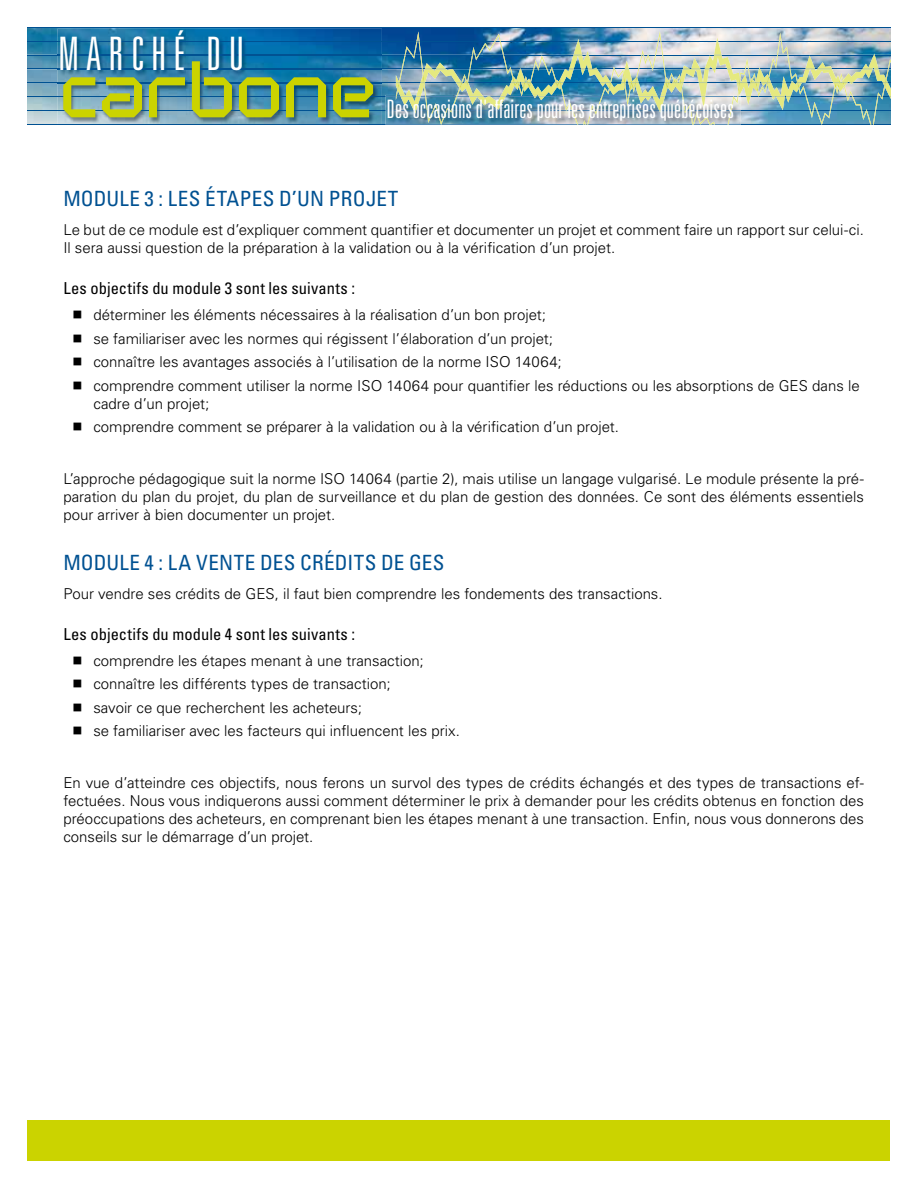
<style>
.page{position:relative;width:918px;height:1188px;background:#fff}
.page>*{position:absolute;margin:0;border:0;box-sizing:border-box;transform-origin:0 0}
.t1{font:57.6px "Blutter";color:#cbd300}
.t2{font:300 ultra-condensed 46.2px "Univers";letter-spacing:.155em;color:#fff}
.t3{font:300 ultra-condensed 25.35px "Univers";letter-spacing:.005em;color:#fff}
.t4{font:condensed 21px "Univers";letter-spacing:.015em;color:#005192}
.t5{font:condensed 16.5px "Univers";letter-spacing:.005em;color:#000}
.t6{font:300 15px/23.4px "Univers";color:#000}
</style>
<div class="page">
<img style="left:27px;top:28px;width:864px;height:96px">
<hr style="left:27px;top:27px;width:864px;height:1px;background:#005192">
<hr style="left:27px;top:41px;width:864px;height:1px;background:#005192">
<hr style="left:27px;top:55px;width:864px;height:1px;background:#005192">
<hr style="left:27px;top:69px;width:864px;height:1px;background:#005192">
<hr style="left:27px;top:83px;width:864px;height:1px;background:#005192">
<hr style="left:27px;top:97px;width:864px;height:1px;background:#005192">
<hr style="left:27px;top:110px;width:864px;height:1px;background:#005192">
<hr style="left:27px;top:124px;width:864px;height:1px;background:#005192">
<img style="left:873px;top:59px;width:18px;height:65px">
<svg style="left:875px;top:110px;width:16px;height:1px"></svg>
<img style="left:738px;top:33px;width:118px;height:72px">
<img style="left:602px;top:31px;width:81px;height:64px">
<img style="left:399px;top:31px;width:157px;height:52px">
<svg style="left:416px;top:41px;width:85px;height:1px"></svg>
<svg style="left:405px;top:55px;width:106px;height:1px"></svg>
<img style="left:683px;top:38px;width:203px;height:41px">
<svg style="left:714px;top:55px;width:161px;height:1px"></svg>
<svg style="left:683px;top:69px;width:208px;height:1px"></svg>
<svg style="left:746px;top:97px;width:145px;height:1px"></svg>
<img style="left:738px;top:76px;width:107px;height:16px">
<img style="left:665px;top:78px;width:17px;height:12px">
<svg style="left:665px;top:79px;width:226px;height:8px;background:#aac2aa"></svg>
<img style="left:511px;top:39px;width:146px;height:56px">
<svg style="left:573px;top:55px;width:16px;height:1px"></svg>
<img style="left:609px;top:73px;width:28px;height:18px">
<img style="left:513px;top:77px;width:49px;height:12px">
<svg style="left:511px;top:83px;width:128px;height:1px"></svg>
<img style="left:417px;top:63px;width:65px;height:32px">
<svg style="left:402px;top:69px;width:263px;height:1px"></svg>
<img style="left:423px;top:74px;width:45px;height:8px">
<img style="left:396px;top:75px;width:16px;height:7px">
<img style="left:57px;top:29px;width:325px;height:95px">
<img style="left:57px;top:41px;width:325px;height:1px">
<img style="left:57px;top:55px;width:325px;height:1px">
<img style="left:57px;top:69px;width:325px;height:1px">
<img style="left:57px;top:83px;width:325px;height:1px">
<img style="left:57px;top:97px;width:325px;height:1px">
<img style="left:57px;top:110px;width:325px;height:1px">
<img style="left:385px;top:95px;width:356px;height:16px">
<img style="left:385px;top:97px;width:356px;height:1px">
<img style="left:385px;top:124px;width:356px;height:1px">
<img style="left:441px;top:124px;width:288px;height:1px">
<img style="left:728px;top:96px;width:11px;height:28px">
<img style="left:586px;top:96px;width:129px;height:28px">
<img style="left:601px;top:97px;width:82px;height:1px">
<img style="left:591px;top:110px;width:100px;height:1px">
<img style="left:396px;top:95px;width:190px;height:29px">
<img style="left:506px;top:97px;width:58px;height:1px">
<img style="left:427px;top:110px;width:146px;height:1px">
<img style="left:400px;top:101px;width:21px;height:13px">
<svg style="left:396px;top:82px;width:72px;height:19px"></svg>
<img style="left:638px;top:96px;width:27px;height:16px">
<svg style="left:639px;top:96px;width:26px;height:4px"></svg>
<img style="left:468px;top:95px;width:38px;height:15px">
<img style="left:469px;top:97px;width:37px;height:1px">
<img style="left:701px;top:96px;width:5px;height:13px">
<svg style="left:533px;top:96px;width:13px;height:4px"></svg>
<img style="left:510px;top:95px;width:230px;height:1px">
<div style="left:28px;top:1120px;width:862px;height:40px;background:#cbd300"></div>
<h2 class="t2" style="left:59px;top:29px;width:187px">MARCHÉ DU</h2>
<h1 class="t1" style="left:59px;top:60px;width:318px">Carbone</h1>
<h3 class="t3" style="left:387px;top:96px;width:349px">Des occasions d'affaires pour les entreprises québécoises</h3>
<h3 class="t4" style="left:63px;top:185px;width:337px">MODULE 3 : LES ÉTAPES D’UN PROJET</h3>
<p class="t6" style="left:63px;top:220px;width:802px;line-height:18px">Le but de ce module est d’expliquer comment quantifier et documenter un projet et comment faire un rapport sur celui-ci.<br>Il sera aussi question de la préparation à la validation ou à la vérification d’un projet.</p>
<p class="t5" style="left:63px;top:278px;width:293px">Les objectifs du module 3 sont les suivants :</p>
<p class="t6" style="left:93px;top:303px;width:768px">déterminer les éléments nécessaires à la réalisation d’un bon projet;<br>se familiariser avec les normes qui régissent l’élaboration d’un projet;<br>connaître les avantages associés à l’utilisation de la norme ISO 14064;<br>comprendre comment utiliser la norme ISO 14064 pour quantifier les réductions ou les absorptions de GES dans le</p>
<p class="t6" style="left:93px;top:391px;width:527px">cadre d’un projet;<br>comprendre comment se préparer à la validation ou à la vérification d’un projet.</p>
<p class="t6" style="left:63px;top:469px;width:802px;line-height:18px;text-align:justify">L’approche pédagogique suit la norme ISO 14064 (partie 2), mais utilise un langage vulgarisé. Le module présente la pré&shy;paration du plan du projet, du plan de surveillance et du plan de gestion des données. Ce sont des éléments essentiels pour arriver à bien documenter un projet.</p>
<h3 class="t4" style="left:63px;top:549px;width:383px">MODULE 4 : LA VENTE DES CRÉDITS DE GES</h3>
<p class="t6" style="left:63px;top:581px;width:601px">Pour vendre ses crédits de GES, il faut bien comprendre les fondements des transactions.</p>
<p class="t5" style="left:63px;top:624px;width:293px">Les objectifs du module 4 sont les suivants :</p>
<p class="t6" style="left:93px;top:649px;width:368px">comprendre les étapes menant à une transaction; connaître les différents types de transaction;<br>savoir ce que recherchent les acheteurs;<br>se familiariser avec les facteurs qui influencent les prix.</p>
<p class="t6" style="left:63px;top:774px;width:802px;line-height:18px;text-align:justify">En vue d’atteindre ces objectifs, nous ferons un survol des types de crédits échangés et des types de transactions ef&shy;fectuées. Nous vous indiquerons aussi comment déterminer le prix à demander pour les crédits obtenus en fonction des préoccupations des acheteurs, en comprenant bien les étapes menant à une transaction. Enfin, nous vous donnerons des conseils sur le démarrage d’un projet.</p>
</div>
